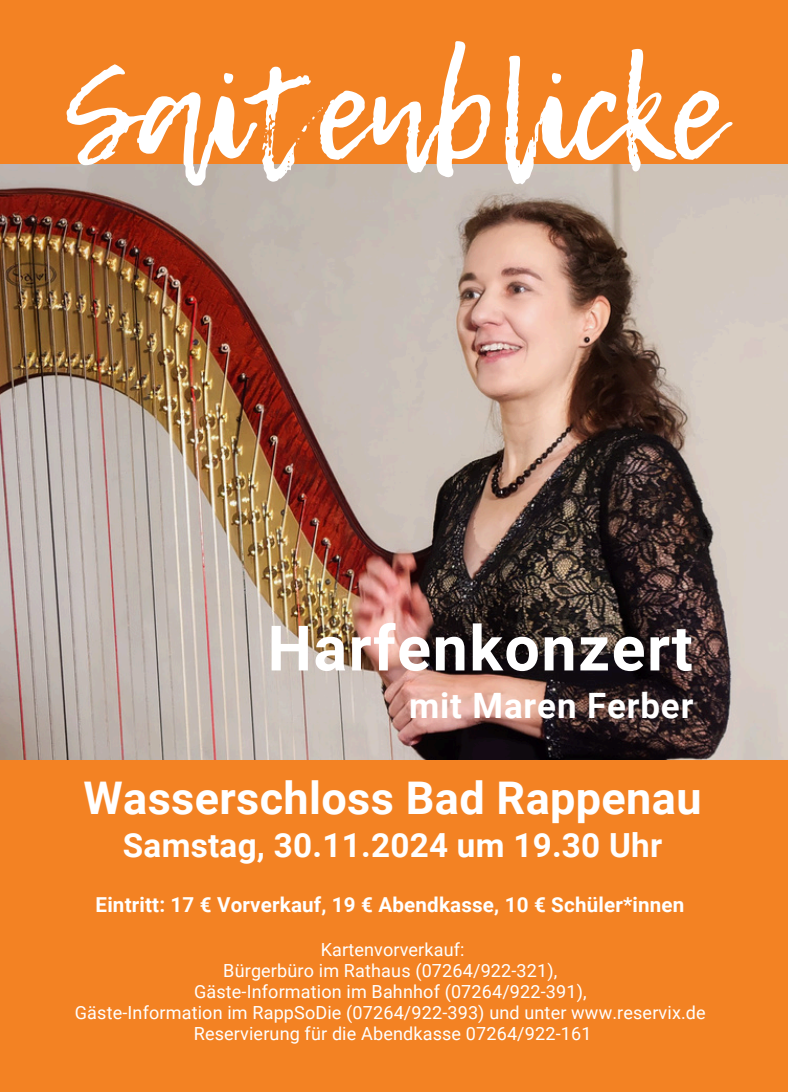
<style>
.page{position:relative;width:788px;height:1092px;background:#fff}
.page>*{position:absolute;margin:0;border:0;box-sizing:border-box;transform-origin:0 0}
.t1{font:133.75px "Lemon Tuesday";color:#fff}
.t2{font:700 62.75px "Roboto";letter-spacing:.025em;color:#fff}
.t3{font:700 45px "Roboto";letter-spacing:.01em;color:#fff}
.t4{font:700 35px "Roboto";letter-spacing:.025em;color:#fff}
.t5{font:700 33.25px "Roboto";letter-spacing:.01em;color:#fff}
.t6{font:700 20.5px "Roboto";letter-spacing:.01em;color:#fff}
.t7{font:18px "Roboto";letter-spacing:.01em;color:#fff}
</style>
<div class="page">
<div style="left:0;top:0;width:788px;height:1091px;background:#f38223"></div>
<img style="left:0;top:165px;width:788px;height:594px">
<h3 class="t1" style="left:65px;top:13px;width:658px">Saitenblicke</h3>
<p class="t2" style="left:267px;top:612px;width:426px">Harfenkonzert</p>
<p class="t4" style="left:409px;top:685px;width:286px">mit Maren Ferber</p>
<h2 class="t3" style="left:84px;top:772px;width:619px">Wasserschloss Bad Rappenau</h2>
<h2 class="t5" style="left:123px;top:825px;width:541px">Samstag, 30.11.2024 um 19.30 Uhr</h2>
<h4 class="t6" style="left:96px;top:893px;width:590px">Eintritt: 17 € Vorverkauf, 19 € Abendkasse, 10 € Schüler*innen</h4>
<p class="t7" style="left:320px;top:938px;width:145px">Kartenvorverkauf:</p>
<p class="t7" style="left:223px;top:959px;width:335px">Bürgerbüro im Rathaus (07264/922-321),</p>
<p class="t7" style="left:194px;top:980px;width:394px">Gäste-Information im Bahnhof (07264/922-391),</p>
<p class="t7" style="left:75px;top:1002px;width:632px">Gäste-Information im RappSoDie (07264/922-393) und unter www.reservix.de</p>
<p class="t7" style="left:194px;top:1023px;width:399px">Reservierung für die Abendkasse 07264/922-161</p>
</div>
